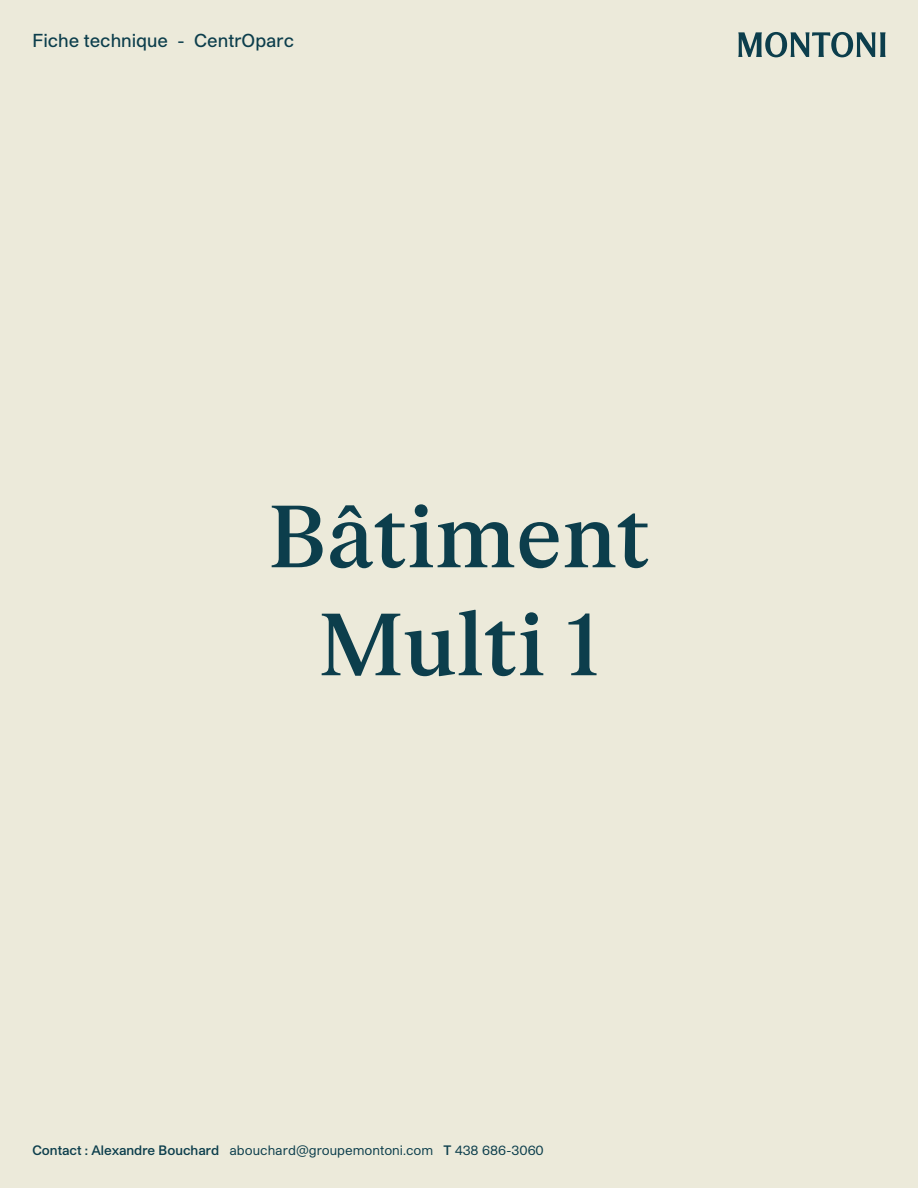
<style>
.page{position:relative;width:918px;height:1188px;background:#eceada}
.page>*{position:absolute;margin:0;border:0;box-sizing:border-box;transform-origin:0 0}
.t1{font:500 85.5px/108px "FK Roman Standard";color:#0c3e4c;text-align:center}
.t2{font:500 18px "Studio Pro";color:#0c3e4c}
.t3{font:13.2px "Studio Pro";color:#0c3e4c}
.s1{font-weight:600}
</style>
<div class="page">
<svg style="left:738px;top:32px;width:148px;height:25px"></svg>
<h2 class="t2" style="left:32px;top:28px;width:263px">Fiche technique - CentrOparc</h2>
<h1 class="t1" style="left:268px;top:477px;width:383px">Bâtiment<br>Multi 1</h1>
<p class="t3" style="left:32px;top:1142px;width:513px"><span class="s1">Contact : Alexandre Bouchard</span> abouchard@groupemontoni.com <span class="s1">T</span> 438 686-3060</p>
</div>
